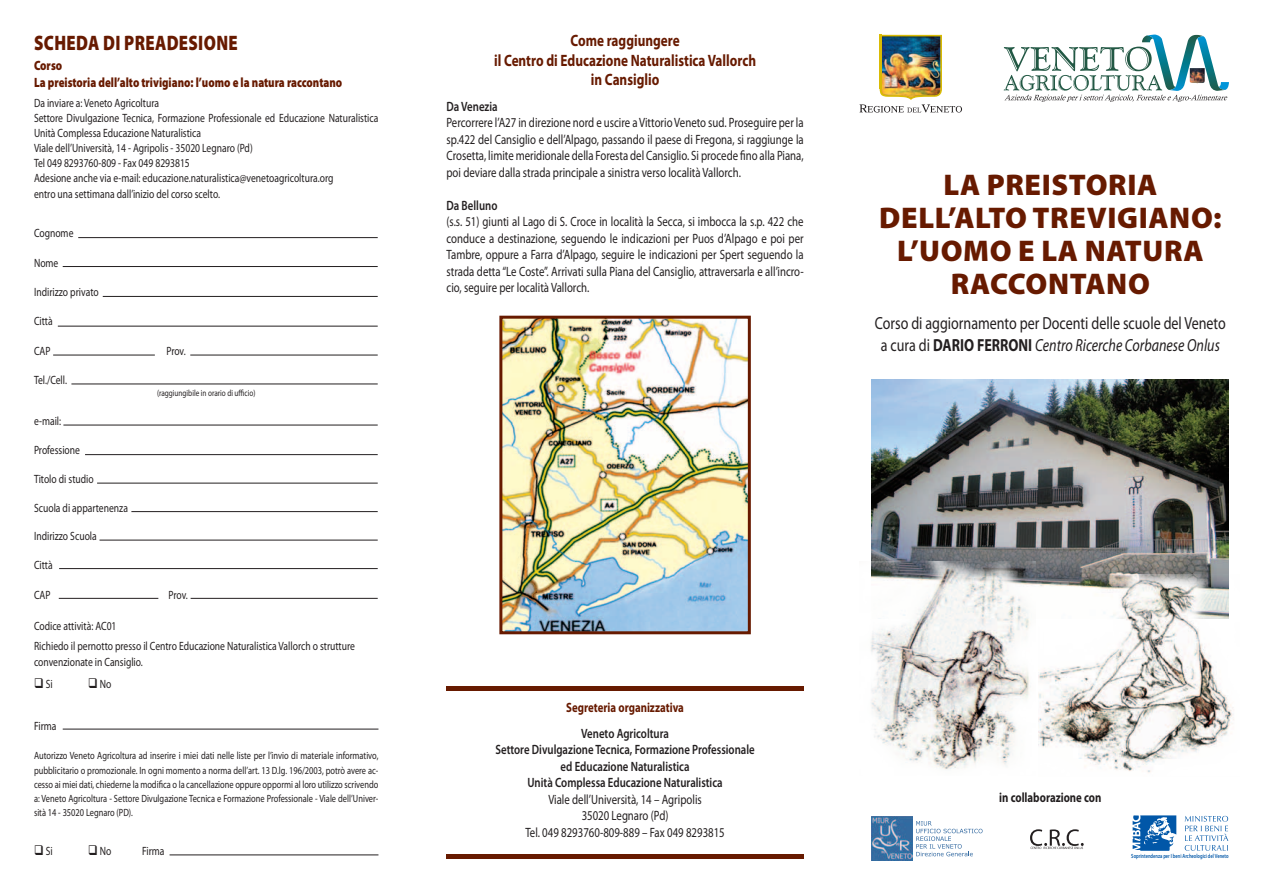
<style>
.page{position:relative;width:1263px;height:893px;background:#fff}
.page>*{position:absolute;margin:0;border:0;box-sizing:border-box;transform-origin:0 0}
.t1{font:900 30px/33px "Myriad Pro";letter-spacing:.02em;color:#671a00;text-align:center}
.t2{font:900 21px "Myriad Pro";color:#671a00;scale:.8 1}
.t3{font:17.55px/22.5px "Myriad Pro";color:#231f20;text-align:center;scale:.8 1}
.t4{font:700 16.5px/19.5px "Myriad Pro";color:#671a00;text-align:center;scale:.8 1}
.t5{font:13.5px/16.5px "Myriad Pro";color:#231f20;text-align:justify;scale:.8 1}
.t6{font:600 13.5px/16.5px "Myriad Pro";color:#231f20;text-align:center;scale:.8 1}
.t7{font:900 13.5px/16.6px "Myriad Pro";color:#671a00;scale:.8 1}
.t8{font:700 13.5px "Myriad Pro";color:#671a00;scale:.8 1}
.t9{font:700 13.5px "Myriad Pro";color:#231f20;scale:.8 1}
.t10{font:12px/15.1px "Myriad Pro";color:#231f20;scale:.8 1}
.t11{font:10.5px/14.2px "Myriad Pro";color:#231f20;text-align:justify;scale:.8 1}
.t12{font:9px "Myriad Pro";color:#231f20;scale:.8 1}
.t13{font:600 6px "Myriad Pro";color:#0157a8;scale:.75 1}
.s1{font-weight:700}
.s2{font-style:italic}
</style>
<div class="page">
<hr style="left:880px;top:35px;width:62px;height:1px;background:#d9bb04">
<img style="left:859px;top:36px;width:103px;height:77px">
<svg style="left:1004px;top:35px;width:225px;height:67px"></svg>
<img style="left:1190px;top:68px;width:15px;height:15px">
<hr style="left:63px;top:729px;width:315px;height:1px;background:#231f20">
<hr style="left:170px;top:855px;width:208px;height:1px;background:#231f20">
<hr style="left:59px;top:568px;width:319px;height:1px;background:#231f20">
<hr style="left:99px;top:540px;width:279px;height:1px;background:#231f20">
<hr style="left:131px;top:511px;width:247px;height:1px;background:#231f20">
<hr style="left:97px;top:483px;width:281px;height:1px;background:#231f20">
<hr style="left:85px;top:454px;width:293px;height:1px;background:#231f20">
<hr style="left:63px;top:425px;width:315px;height:1px;background:#231f20">
<hr style="left:71px;top:384px;width:307px;height:1px;background:#231f20">
<hr style="left:190px;top:355px;width:188px;height:1px;background:#231f20">
<hr style="left:53px;top:355px;width:102px;height:1px;background:#231f20">
<hr style="left:58px;top:326px;width:320px;height:1px;background:#231f20">
<hr style="left:103px;top:296px;width:275px;height:1px;background:#231f20">
<hr style="left:63px;top:266px;width:315px;height:1px;background:#231f20">
<hr style="left:78px;top:237px;width:300px;height:1px;background:#231f20">
<hr style="left:59px;top:598px;width:99px;height:1px;background:#231f20">
<hr style="left:191px;top:598px;width:187px;height:1px;background:#231f20">
<div style="left:446px;top:686px;width:358px;height:5px;background:#671a00"></div>
<hr style="left:446px;top:855px;width:358px;height:4px;background:#671a00">
<img style="left:503px;top:320px;width:244px;height:310px">
<div style="left:499px;top:316px;width:252px;height:318px;border:3px solid #671a00"></div>
<img style="left:872px;top:379px;width:357px;height:206px">
<img style="left:1038px;top:575px;width:196px;height:198px">
<img style="left:871px;top:561px;width:164px;height:209px">
<svg style="left:1030px;top:829px;width:54px;height:20px"></svg>
<img style="left:871px;top:817px;width:41px;height:43px">
<svg style="left:916px;top:821px;width:66px;height:35px"></svg>
<svg style="left:1132px;top:815px;width:44px;height:36px"></svg>
<svg style="left:1185px;top:816px;width:43px;height:35px"></svg>
<h2 class="t2" style="left:34px;top:29px;width:127px">SCHEDA DIPREADESIONE</h2>
<p class="t7" style="left:34px;top:57px;width:387px">Corso<br>La preistoria dell’alto trivigiano: l’uomo e la natura raccontano</p>
<p class="t10" style="left:34px;top:95px;width:432px">Da inviare a: Veneto Agricoltura<br>Settore Divulgazione Tecnica, Formazione Professionale ed Educazione Naturalistica Unità Complessa Educazione Naturalistica<br>Viale dell’Università, 14 - Agripolis - 35020 Legnaro (Pd)<br>Tel 049 8293760-809 - Fax 049 8293815<br>Adesione anche via e-mail: educazione.naturalistica@venetoagricoltura.org<br>entro una settimana dall’inizio del corso scelto.</p>
<p class="t10" style="left:34px;top:225px;width:51px">Cognome</p>
<p class="t10" style="left:34px;top:255px;width:32px">Nome</p>
<p class="t10" style="left:34px;top:284px;width:82px">Indirizzo privato</p>
<p class="t10" style="left:34px;top:314px;width:25px">Città</p>
<p class="t10" style="left:34px;top:343px;width:22px">CAP</p>
<p class="t10" style="left:166px;top:343px;width:26px">Prov.</p>
<p class="t10" style="left:34px;top:372px;width:43px">Tel./Cell.</p>
<p class="t12" style="left:157px;top:387px;width:124px">(raggiungibile in orario di ufficio)</p>
<p class="t10" style="left:34px;top:413px;width:35px">e-mail:</p>
<p class="t10" style="left:34px;top:443px;width:59px">Professione</p>
<p class="t10" style="left:34px;top:471px;width:76px">Titolo di studio</p>
<p class="t10" style="left:34px;top:500px;width:119px">Scuola di appartenenza</p>
<p class="t10" style="left:34px;top:528px;width:80px">Indirizzo Scuola</p>
<p class="t10" style="left:34px;top:557px;width:25px">Città</p>
<p class="t10" style="left:34px;top:587px;width:22px">CAP</p>
<p class="t10" style="left:168px;top:587px;width:26px">Prov.</p>
<p class="t10" style="left:34px;top:616px;width:403px;line-height:20px">Codice attività: AC01<br>Richiedo il pernotto presso il Centro Educazione Naturalistica Vallorch o strutture</p>
<p class="t10" style="left:34px;top:654px;width:138px">convenzionate in Cansiglio.</p>
<p class="t10" style="left:34px;top:676px;width:25px">❑ Si</p>
<p class="t10" style="left:88px;top:676px;width:31px">❑ No</p>
<p class="t10" style="left:34px;top:718px;width:30px">Firma</p>
<p class="t11" style="left:34px;top:749px;width:432px">Autorizzo Veneto Agricoltura ad inserire i miei dati nelle liste per l’invio di materiale informativo, pubblicitario o promozionale. In ogni momento a norma dell’art. 13 D.lg. 196/2003, potrò avere ac&shy;cesso ai miei dati, chiederne la modifica o la cancellazione oppure oppormi al loro utilizzo scrivendo a: Veneto Agricoltura - Settore Divulgazione Tecnica e Formazione Professionale - Viale dell’Univer&shy;sità 14 - 35020 Legnaro (PD).</p>
<p class="t10" style="left:34px;top:844px;width:25px">❑ Si</p>
<p class="t10" style="left:88px;top:844px;width:31px">❑ No</p>
<p class="t10" style="left:142px;top:844px;width:30px">Firma</p>
<p class="t4" style="left:494px;top:31px;width:329px">Come raggiungere<br>il Centro di Educazione Naturalistica Vallorch in Cansiglio</p>
<p class="t6" style="left:446px;top:98px;width:66px">Da Venezia</p>
<p class="t5" style="left:446px;top:114px;width:448px">Percorrere l’A27 in direzione nord e uscire a Vittorio Veneto sud. Proseguire per la sp.422 del Cansiglio e dell’Alpago, passando il paese di Fregona, si raggiunge la Crosetta, limite meridionale della Foresta del Cansiglio. Si procede fino alla Piana, poi deviare dalla strada principale a sinistra verso località Vallorch.</p>
<p class="t6" style="left:446px;top:197px;width:65px">Da Belluno</p>
<p class="t5" style="left:446px;top:213px;width:448px">(s.s. 51) giunti al Lago di S. Croce in località la Secca, si imbocca la s.p. 422 che conduce a destinazione, seguendo le indicazioni per Puos d’Alpago e poi per Tambre, oppure a Farra d’Alpago, seguire le indicazioni per Spert seguendo la strada detta “Le Coste”. Arrivati sulla Piana del Cansiglio, attraversarla e all’incro&shy;cio, seguire per località Vallorch.</p>
<p class="t8" style="left:566px;top:699px;width:149px">Segreteria organizzativa</p>
<p class="t6" style="left:495px;top:725px;width:326px">Veneto Agricoltura<br>Settore Divulgazione Tecnica, Formazione Professionale ed Educazione Naturalistica<br>Unità Complessa Educazione Naturalistica</p>
<p class="t5" style="left:525px;top:791px;width:251px;text-align:center">Viale dell’Università, 14 – Agripolis<br>35020 Legnaro (Pd)<br>Tel. 049 8293760-809-889 – Fax 049 8293815</p>
<h1 class="t1" style="left:879px;top:167px;width:344px">La preistoria dell’alto trevigiano: l’uomo e la natura raccontano</h1>
<p class="t3" style="left:875px;top:311px;width:440px">Corso di aggiornamento per Docenti delle scuole del Veneto a cura di <span class="s1">DARIO FERRONI</span> <span class="s2">Centro Ricerche Corbanese Onlus</span></p>
<p class="t9" style="left:999px;top:789px;width:129px">in collaborazione con</p>
<p class="t13" style="left:1131px;top:852px;width:131px">Soprintendenza per I beni Archeologici del Veneto</p>
</div>
